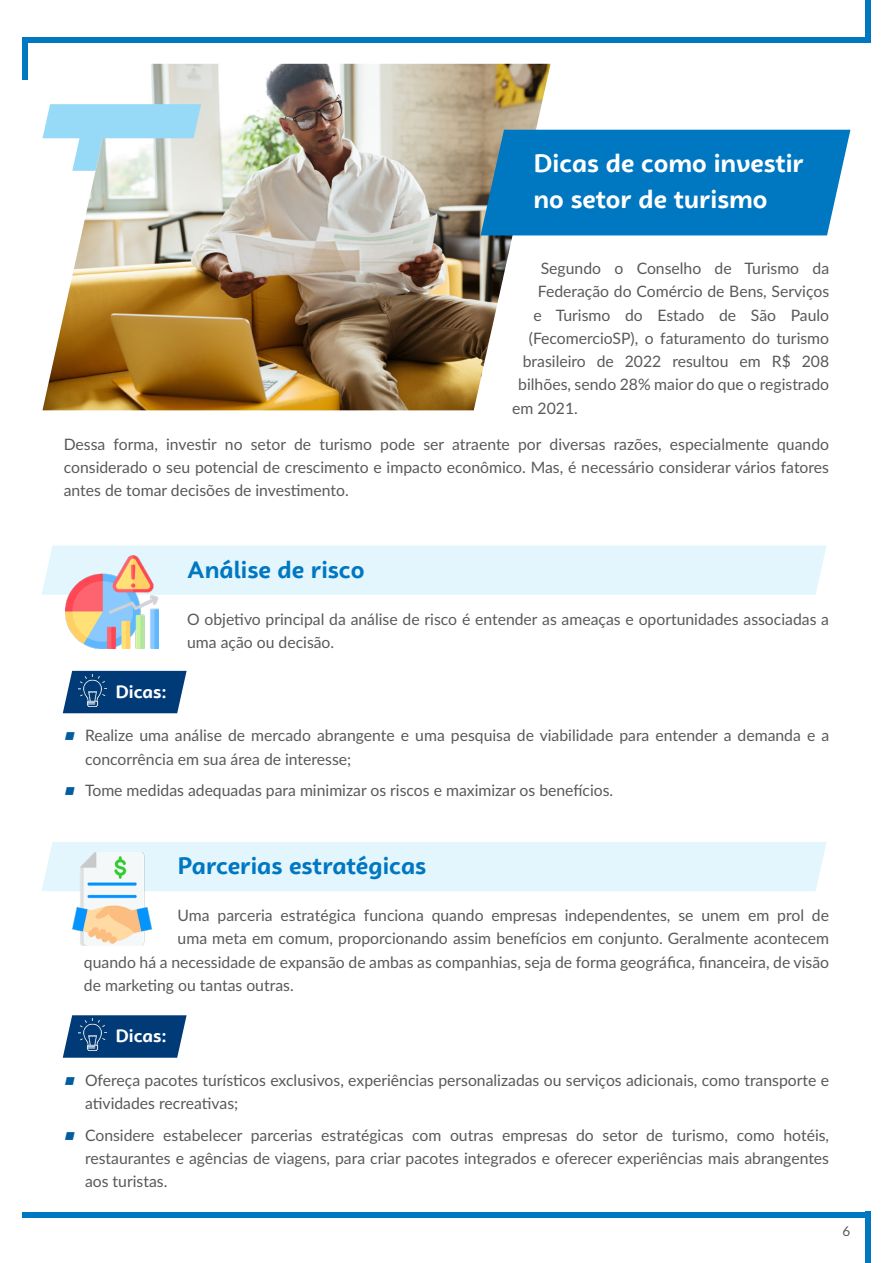
<style>
.page{position:relative;width:893px;height:1263px;background:#fff}
.page>*{position:absolute;margin:0;border:0;box-sizing:border-box;transform-origin:0 0}
.t1{font:700 25.5px/36px "Campuni";color:#fff}
.t2{font:700 24px "Campuni";color:#0077c1}
.t3{font:700 18px "Campuni";color:#fff}
.t4{font:15.75px/23.2px "Lato";color:#58595b}
.t5{font:13.5px "Lato";color:#58595b}
.s1{color:#005d9f}
</style>
<div class="page">
<div style="left:23px;top:1212px;width:847px;height:5px;background:#0077c1"></div>
<div style="left:23px;top:37px;width:847px;height:5px;background:#0077c1"></div>
<div style="left:865px;top:0;width:5px;height:42px;background:#0077c1"></div>
<div style="left:23px;top:37px;width:5px;height:43px;background:#0077c1"></div>
<div style="left:865px;top:1212px;width:5px;height:51px;background:#0077c1"></div>
<div style="left:42px;top:545px;width:784px;height:50px;background:#e3f5fd"></div>
<div style="left:42px;top:842px;width:784px;height:49px;background:#e3f5fd"></div>
<img style="left:42px;top:64px;width:509px;height:346px">
<svg style="left:43px;top:104px;width:188px;height:67px"></svg>
<div style="left:481px;top:130px;width:369px;height:105px;background:#0077c1"></div>
<svg style="left:63px;top:671px;width:124px;height:42px;background:#184d84"></svg>
<svg style="left:63px;top:1015px;width:124px;height:43px;background:#1b5086"></svg>
<img style="left:78px;top:674px;width:28px;height:32px">
<img style="left:78px;top:1019px;width:28px;height:32px">
<img style="left:65px;top:555px;width:93px;height:94px">
<img style="left:65px;top:852px;width:93px;height:93px">
<h1 class="t1" style="left:533px;top:145px;width:272px">Dicas de como investir no setor de turismo</h1>
<p class="t4" style="left:541px;top:256px;width:290px">Segundo o Conselho de Turismo da</p>
<p class="t4" style="left:538px;top:279px;width:293px">Federação do Comércio de Bens, Serviços</p>
<p class="t4" style="left:533px;top:303px;width:297px">e Turismo do Estado de São Paulo</p>
<p class="t4" style="left:529px;top:326px;width:302px">(FecomercioSP), o faturamento do turismo</p>
<p class="t4" style="left:523px;top:349px;width:308px">brasileiro de 2022 resultou em R$ 208</p>
<p class="t4" style="left:518px;top:372px;width:312px">bilhões, sendo 28% maior do que o registrado</p>
<p class="t4" style="left:512px;top:396px;width:67px">em 2021.</p>
<p class="t4" style="left:64px;top:432px;width:767px;text-align:justify">Dessa forma, investir no setor de turismo pode ser atraente por diversas razões, especialmente quando considerado o seu potencial de crescimento e impacto econômico. Mas, é necessário considerar vários fatores antes de tomar decisões de investimento.</p>
<h2 class="t2" style="left:187px;top:554px;width:179px">Análise de risco</h2>
<p class="t3" style="left:115px;top:680px;width:53px">Dicas:</p>
<p class="t4" style="left:187px;top:607px;width:643px">O objetivo principal da análise de risco é entender as ameaças e oportunidades associadas a uma ação ou decisão.</p>
<p class="t4" style="left:85px;top:723px;width:746px;text-indent:-21px"><span class="s1">■</span> Realize uma análise de mercado abrangente e uma pesquisa de viabilidade para entender a demanda e a concorrência em sua área de interesse;</p>
<p class="t4" style="left:64px;top:778px;width:551px"><span class="s1">■</span> Tome medidas adequadas para minimizar os riscos e maximizar os benefícios.</p>
<h2 class="t2" style="left:178px;top:851px;width:250px">Parcerias estratégicas</h2>
<p class="t4" style="left:178px;top:903px;width:653px">Uma parceria estratégica funciona quando empresas independentes, se unem em prol de</p>
<p class="t4" style="left:178px;top:926px;width:653px">uma meta em comum, proporcionando assim benefícios em conjunto. Geralmente acontecem</p>
<p class="t4" style="left:84px;top:949px;width:747px">quando há a necessidade de expansão de ambas as companhias, seja de forma geográfica, financeira, de visão</p>
<p class="t4" style="left:84px;top:973px;width:211px">de marketing ou tantas outras.</p>
<p class="t3" style="left:115px;top:1024px;width:53px">Dicas:</p>
<p class="t4" style="left:85px;top:1068px;width:746px;text-indent:-21px"><span class="s1">■</span> Ofereça pacotes turísticos exclusivos, experiências personalizadas ou serviços adicionais, como transporte e atividades recreativas;</p>
<p class="t4" style="left:85px;top:1123px;width:746px;text-align:justify;text-indent:-21px"><span class="s1">■</span> Considere estabelecer parcerias estratégicas com outras empresas do setor de turismo, como hotéis, restaurantes e agências de viagens, para criar pacotes integrados e oferecer experiências mais abrangentes aos turistas.</p>
<p class="t5" style="left:843px;top:1221px;width:9px">6</p>
</div>
